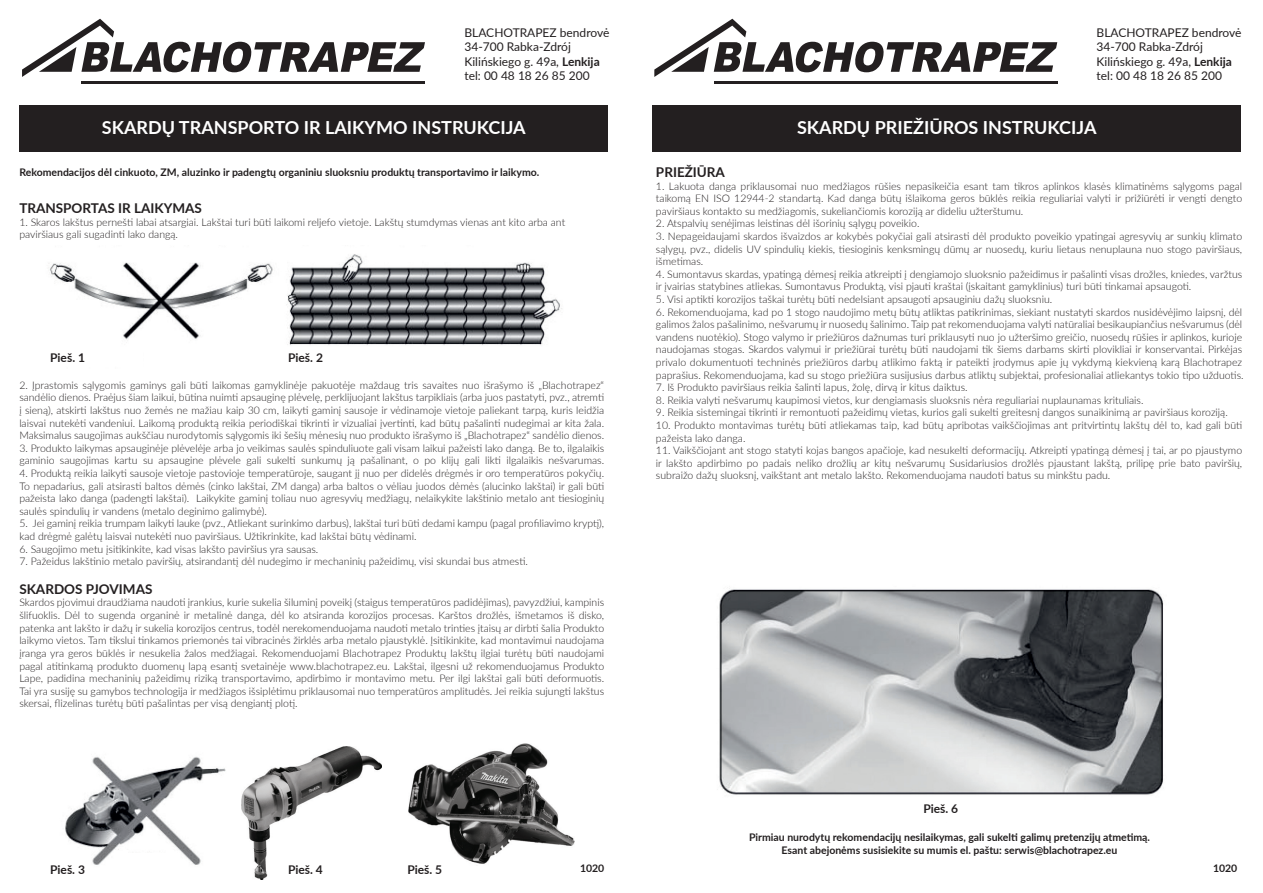
<style>
.page{position:relative;width:1263px;height:893px;background:#fff}
.page>*{position:absolute;margin:0;border:0;box-sizing:border-box;transform-origin:0 0}
.t1{font:700 18px "Lato";color:#fff}
.t2{font:700 13.5px "Lato";color:#231f20}
.t3{font:12px/14.4px "Lato";color:#231f20}
.t4{font:700 12px "Lato";color:#231f20}
.t5{font:300 10.5px/12.6px "Lato";color:#231f20}
.t6{font:700 10.5px/12.6px "Lato";color:#231f20;text-align:center}
.s1{font-weight:700}
</style>
<div class="page">
<img style="left:48px;top:254px;width:514px;height:91px">
<img style="left:65px;top:757px;width:199px;height:123px">
<hr style="left:81px;top:82px;width:344px;height:2px;background:#231f20">
<svg style="left:22px;top:19px;width:403px;height:58px"></svg>
<img style="left:719px;top:588px;width:445px;height:207px">
<div style="left:19px;top:105px;width:589px;height:47px;background:#231f20"></div>
<div style="left:652px;top:105px;width:589px;height:47px;background:#231f20"></div>
<hr style="left:714px;top:82px;width:343px;height:2px;background:#231f20">
<svg style="left:654px;top:19px;width:403px;height:58px"></svg>
<img style="left:408px;top:744px;width:166px;height:120px">
<img style="left:241px;top:746px;width:141px;height:133px">
<div style="left:123px;top:853px;width:48px;height:17px;background:#fff"></div>
<p class="t3" style="left:464px;top:25px;width:146px">BLACHOTRAPEZ bendrovė<br>34-700 Rabka-Zdrój<br>Kilińskiego g. 49a, <span class="s1">Lenkija </span>tel: 00 48 18 26 85 200</p>
<p class="t3" style="left:1096px;top:25px;width:146px">BLACHOTRAPEZ bendrovė<br>34-700 Rabka-Zdrój<br>Kilińskiego g. 49a, <span class="s1">Lenkija </span>tel: 00 48 18 26 85 200</p>
<h1 class="t1" style="left:102px;top:115px;width:425px">SKARDŲ TRANSPORTO IR LAIKYMO INSTRUKCIJA</h1>
<h1 class="t1" style="left:797px;top:115px;width:301px">SKARDŲ PRIEŽIŪROS INSTRUKCIJA</h1>
<p class="t6" style="left:19px;top:166px;width:521px">Rekomendacijos dėl cinkuoto, ZM, aluzinko ir padengtų organiniu sluoksniu produktų transportavimo ir laikymo.</p>
<p class="t2" style="left:19px;top:198px;width:184px">TRANSPORTAS IR LAIKYMAS</p>
<p class="t5" style="left:19px;top:215px;width:547px">1. Skaros lakštus pernešti labai atsargiai. Lakštai turi būti laikomi reljefo vietoje. Lakštų stumdymas vienas ant kito arba ant paviršiaus gali sugadinti lako dangą.</p>
<p class="t4" style="left:50px;top:349px;width:36px">Pieš. 1</p>
<p class="t4" style="left:288px;top:349px;width:36px">Pieš. 2</p>
<p class="t5" style="left:19px;top:378px;width:586px;text-align:justify">2. Įprastomis sąlygomis gaminys gali būti laikomas gamyklinėje pakuotėje maždaug tris savaites nuo išrašymo iš „Blachotrapez“ sandėlio dienos. Praėjus šiam laikui, būtina nuimti apsauginę plėvelę, perklijuojant lakštus tarpikliais (arba juos pastatyti, pvz., atremti į sieną), atskirti lakštus nuo žemės ne mažiau kaip 30 cm, laikyti gaminį sausoje ir vėdinamoje vietoje paliekant tarpą, kuris leidžia laisvai nutekėti vandeniui. Laikomą produktą reikia periodiškai tikrinti ir vizualiai įvertinti, kad būtų pašalinti nudegimai ar kita žala.<br>Maksimalus saugojimas aukščiau nurodytomis sąlygomis iki šešių mėnesių nuo produkto išrašymo iš „Blachotrapez“ sandėlio dienos.</p>
<p class="t5" style="left:19px;top:441px;width:586px">3. Produkto laikymas apsauginėje plėvelėje arba jo veikimas saulės spinduliuote gali visam laikui pažeisti lako dangą. Be to, ilgalaikis gaminio saugojimas kartu su apsaugine plėvele gali sukelti sunkumų ją pašalinant, o po klijų gali likti ilgalaikis nešvarumas.</p>
<p class="t5" style="left:19px;top:466px;width:586px;text-align:justify">4. Produktą reikia laikyti sausoje vietoje pastovioje temperatūroje, saugant jį nuo per didelės drėgmės ir oro temperatūros pokyčių.<br>To nepadarius, gali atsirasti baltos dėmės (cinko lakštai, ZM danga) arba baltos o vėliau juodos dėmės (alucinko lakštai) ir gali būti pažeista lako danga (padengti lakštai). Laikykite gaminį toliau nuo agresyvių medžiagų, nelaikykite lakštinio metalo ant tiesioginių saulės spindulių ir vandens (metalo deginimo galimybė).</p>
<p class="t5" style="left:19px;top:517px;width:586px">5. Jei gaminį reikia trumpam laikyti lauke (pvz., Atliekant surinkimo darbus), lakštai turi būti dedami kampu (pagal profiliavimo kryptį), kad drėgmė galėtų laisvai nutekėti nuo paviršiaus. Užtikrinkite, kad lakštai būtų vėdinami.</p>
<p class="t5" style="left:19px;top:542px;width:300px">6. Saugojimo metu įsitikinkite, kad visas lakšto paviršius yra sausas.</p>
<p class="t5" style="left:19px;top:555px;width:510px">7. Pažeidus lakštinio metalo paviršių, atsirandantį dėl nudegimo ir mechaninių pažeidimų, visi skundai bus atmesti.</p>
<p class="t2" style="left:19px;top:579px;width:135px">SKARDOS PJOVIMAS</p>
<p class="t5" style="left:19px;top:596px;width:586px;text-align:justify">Skardos pjovimui draudžiama naudoti įrankius, kurie sukelia šiluminį poveikį (staigus temperatūros padidėjimas), pavyzdžiui, kampinis šlifuoklis. Dėl to sugenda organinė ir metalinė danga, dėl ko atsiranda korozijos procesas. Karštos drožlės, išmetamos iš disko, patenka ant lakšto ir dažų ir sukelia korozijos centrus, todėl nerekomenduojama naudoti metalo trinties įtaisų ar dirbti šalia Produkto laikymo vietos. Tam tikslui tinkamos priemonės tai vibracinės žirklės arba metalo pjaustyklė. Įsitikinkite, kad montavimui naudojama įranga yra geros būklės ir nesukelia žalos medžiagai. Rekomenduojami Blachotrapez Produktų lakštų ilgiai turėtų būti naudojami pagal atitinkamą produkto duomenų lapą esantį svetainėje www.blachotrapez.eu. Lakštai, ilgesni už rekomenduojamus Produkto Lape, padidina mechaninių pažeidimų riziką transportavimo, apdirbimo ir montavimo metu. Per ilgi lakštai gali būti deformuotis.<br>Tai yra susiję su gamybos technologija ir medžiagos išsiplėtimu priklausomai nuo temperatūros amplitudės. Jei reikia sujungti lakštus skersai, flizelinas turėtų būti pašalintas per visą dengiantį plotį.</p>
<p class="t4" style="left:50px;top:860px;width:36px">Pieš. 3</p>
<p class="t4" style="left:288px;top:860px;width:36px">Pieš. 4</p>
<p class="t4" style="left:407px;top:860px;width:36px">Pieš. 5</p>
<p class="t6" style="left:580px;top:862px;width:26px">1020</p>
<p class="t2" style="left:656px;top:162px;width:71px">PRIEŽIŪRA</p>
<p class="t5" style="left:656px;top:179px;width:588px;text-align:justify">1. Lakuota danga priklausomai nuo medžiagos rūšies nepasikeičia esant tam tikros aplinkos klasės klimatinėms sąlygoms pagal taikomą EN ISO 12944-2 standartą. Kad danga būtų išlaikoma geros būklės reikia reguliariai valyti ir prižiūrėti ir vengti dengto paviršiaus kontakto su medžiagomis, sukeliančiomis koroziją ar dideliu užterštumu.</p>
<p class="t5" style="left:656px;top:217px;width:265px">2. Atspalvių senėjimas leistinas dėl išorinių sąlygų poveikio.</p>
<p class="t5" style="left:656px;top:230px;width:588px;text-align:justify">3. Nepageidaujami skardos išvaizdos ar kokybės pokyčiai gali atsirasti dėl produkto poveikio ypatingai agresyvių ar sunkių klimato sąlygų, pvz., didelis UV spindulių kiekis, tiesioginis kenksmingų dūmų ar nuosedų, kuriu lietaus nenuplauna nuo stogo paviršiaus, išmetimas.</p>
<p class="t5" style="left:656px;top:267px;width:588px">4. Sumontavus skardas, ypatingą dėmesį reikia atkreipti į dengiamojo sluoksnio pažeidimus ir pašalinti visas drožles, kniedes, varžtus ir įvairias statybines atliekas. Sumontavus Produktą, visi pjauti kraštai (įskaitant gamyklinius) turi būti tinkamai apsaugoti.</p>
<p class="t5" style="left:656px;top:293px;width:398px">5. Visi aptikti korozijos taškai turėtų būti nedelsiant apsaugoti apsauginiu dažų sluoksniu.</p>
<p class="t5" style="left:656px;top:305px;width:589px">6. Rekomenduojama, kad po 1 stogo naudojimo metų būtų atliktas patikrinimas, siekiant nustatyti skardos nusidėvėjimo laipsnį, dėl galimos žalos pašalinimo, nešvarumų ir nuosedų šalinimo. Taip pat rekomenduojama valyti natūraliai besikaupiančius nešvarumus (dėl vandens nuotėkio). Stogo valymo ir priežiūros dažnumas turi priklausyti nuo jo užteršimo greičio, nuosedų rūšies ir aplinkos, kurioje naudojamas stogas. Skardos valymui ir priežiūrai turėtų būti naudojami tik šiems darbams skirti plovikliai ir konservantai. Pirkėjas privalo dokumentuoti techninės priežiūros darbų atlikimo faktą ir pateikti įrodymus apie jų vykdymą kiekvieną karą Blachotrapez paprašius. Rekomenduojama, kad su stogo priežiūra susijusius darbus atliktų subjektai, profesionaliai atliekantys tokio tipo užduotis.</p>
<p class="t5" style="left:656px;top:381px;width:313px">7. Iš Produkto paviršiaus reikia šalinti lapus, žolę, dirvą ir kitus daiktus.</p>
<p class="t5" style="left:656px;top:393px;width:489px">8. Reikia valyti nešvarumų kaupimosi vietos, kur dengiamasis sluoksnis nėra reguliariai nuplaunamas krituliais.</p>
<p class="t5" style="left:656px;top:406px;width:573px">9. Reikia sistemingai tikrinti ir remontuoti pažeidimų vietas, kurios gali sukelti greitesnį dangos sunaikinimą ar paviršiaus koroziją.</p>
<p class="t5" style="left:656px;top:419px;width:588px">10. Produkto montavimas turėtų būti atliekamas taip, kad būtų apribotas vaikščiojimas ant pritvirtintų lakštų dėl to, kad gali būti pažeista lako danga.</p>
<p class="t5" style="left:656px;top:444px;width:588px;text-align:justify">11. Vaikščiojant ant stogo statyti kojas bangos apačioje, kad nesukelti deformacijų. Atkreipti ypatingą dėmesį į tai, ar po pjaustymo ir lakšto apdirbimo po padais neliko drožlių ar kitų nešvarumų Susidariusios drožlės pjaustant lakštą, prilipę prie bato paviršių, subraižo dažų sluoksnį, vaikštant ant metalo lakšto. Rekomenduojama naudoti batus su minkštu padu.</p>
<p class="t4" style="left:923px;top:800px;width:36px">Pieš. 6</p>
<p class="t6" style="left:749px;top:831px;width:402px">Pirmiau nurodytų rekomendacijų nesilaikymas, gali sukelti galimų pretenzijų atmetimą.<br>Esant abejonėms susisiekite su mumis el. paštu: serwis@blachotrapez.eu</p>
<p class="t6" style="left:1213px;top:862px;width:26px">1020</p>
</div>
